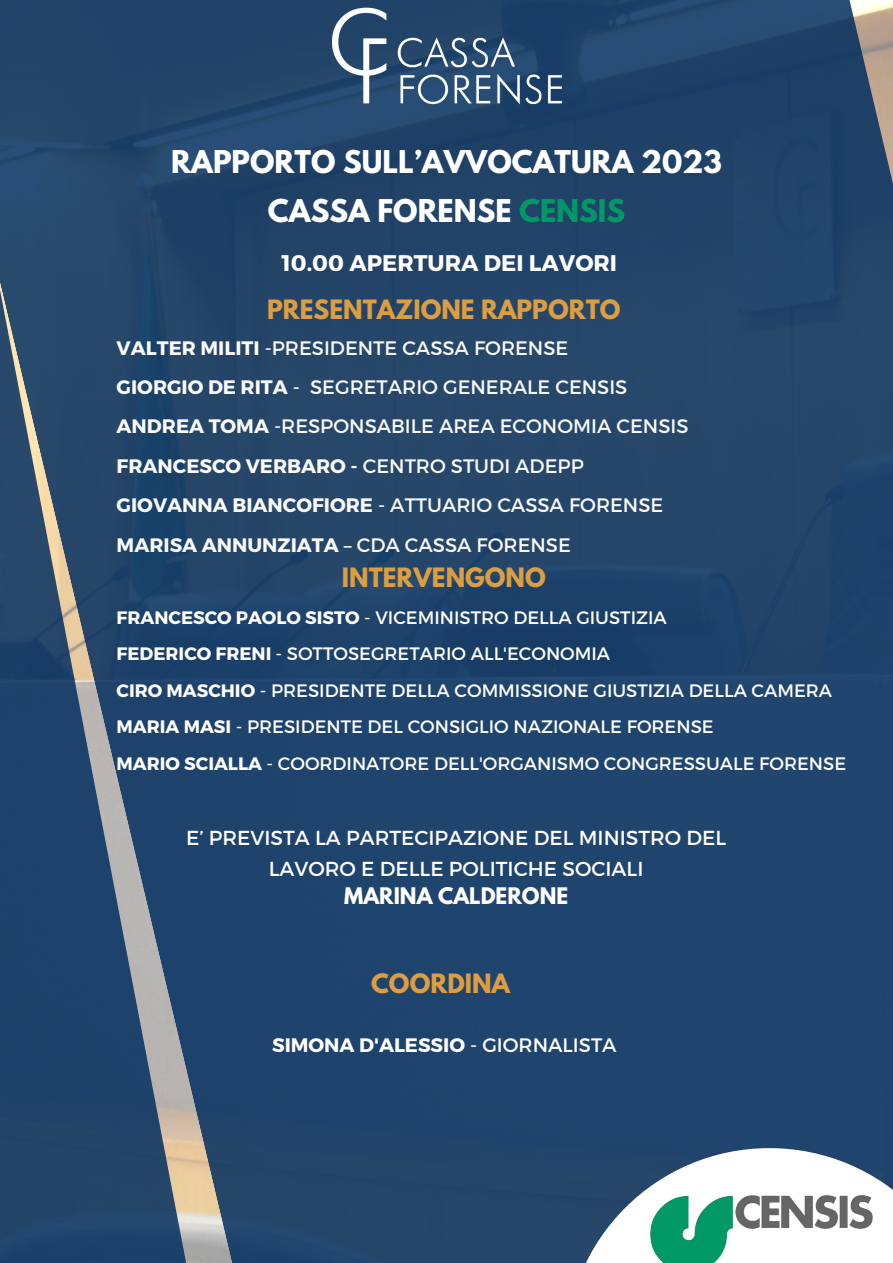
<style>
.page{position:relative;width:893px;height:1263px;background:#fff}
.page>*{position:absolute;margin:0;border:0;box-sizing:border-box;transform-origin:0 0}
.t1{font:700 27.83px/48.9px "League Spartan";color:#fff;text-align:center}
.t2{font:700 23.62px "League Spartan";color:#dd9d41}
.t3{font:700 22.58px "Montserrat";color:#fff}
.t4{font:20.25px/30.9px "Montserrat";color:#fff;text-align:center}
.t5{font:700 20.25px "League Spartan";color:#fff}
.t6{font:19.5px/39.4px "Montserrat";color:#fafafa}
.t7{font:700 19.5px "Montserrat";color:#fff}
.t8{font:18px/36.6px "Montserrat";color:#fff}
.s1{color:#009965}
.s2{font-weight:700}
.s3{font-weight:400}
</style>
<div class="page">
<div style="left:199px;top:0;width:694px;height:1263px;background:#20446b"></div>
<svg style="left:0;top:0;width:199px;height:1263px;background:#2f4e6f"></svg>
<svg style="left:565px;top:1148px;width:328px;height:115px"></svg>
<img style="left:650px;top:1195px;width:222px;height:68px">
<img style="left:312px;top:0;width:269px;height:132px">
<h1 class="t1" style="left:171px;top:140px;width:552px">RAPPORTO SULL’AVVOCATURA 2023<br>CASSA FORENSE <span class="s1">CENSIS</span></h1>
<p class="t3" style="left:282px;top:248px;width:337px">10.00 APERTURA DEI LAVORI</p>
<h2 class="t2" style="left:267px;top:298px;width:355px">PRESENTAZIONE RAPPORTO</h2>
<p class="t6" style="left:117px;top:327px;width:573px"><span class="s2">VALTER MILITI</span> -PRESIDENTE CASSA FORENSE<br><span class="s2">GIORGIO DE RITA</span> - SEGRETARIO GENERALE CENSIS <span class="s2">ANDREA TOMA</span> -RESPONSABILE AREA ECONOMIA CENSIS <span class="s2">FRANCESCO VERBARO -</span> CENTRO STUDI ADEPP <span class="s2">GIOVANNA BIANCOFIORE</span> - ATTUARIO CASSA FORENSE <span class="s2">MARISA ANNUNZIATA</span> – CDA CASSA FORENSE</p>
<h2 class="t2" style="left:342px;top:565px;width:205px">INTERVENGONO</h2>
<p class="t8" style="left:117px;top:598px;width:731px"><span class="s2">FRANCESCO PAOLO SISTO</span> - VICEMINISTRO DELLA GIUSTIZIA<br><span class="s2">FEDERICO FRENI</span> - SOTTOSEGRETARIO ALL'ECONOMIA<br><span class="s2">CIRO MASCHIO</span> - PRESIDENTE DELLA COMMISSIONE GIUSTIZIA DELLA CAMERA <span class="s2">MARIA MASI</span> - PRESIDENTE DEL CONSIGLIO NAZIONALE FORENSE<br><span class="s2">MARIO SCIALLA</span> - COORDINATORE DELL'ORGANISMO CONGRESSUALE FORENSE</p>
<p class="t4" style="left:186px;top:821px;width:541px">E’ PREVISTA LA PARTECIPAZIONE DEL MINISTRO DEL<br>LAVORO E DELLE POLITICHE SOCIALI</p>
<p class="t5" style="left:344px;top:885px;width:225px">MARINA CALDERONE</p>
<h2 class="t2" style="left:371px;top:971px;width:140px">COORDINA</h2>
<p class="t7" style="left:272px;top:1033px;width:346px">SIMONA D'ALESSIO <span class="s3">- GIORNALISTA</span></p>
</div>
